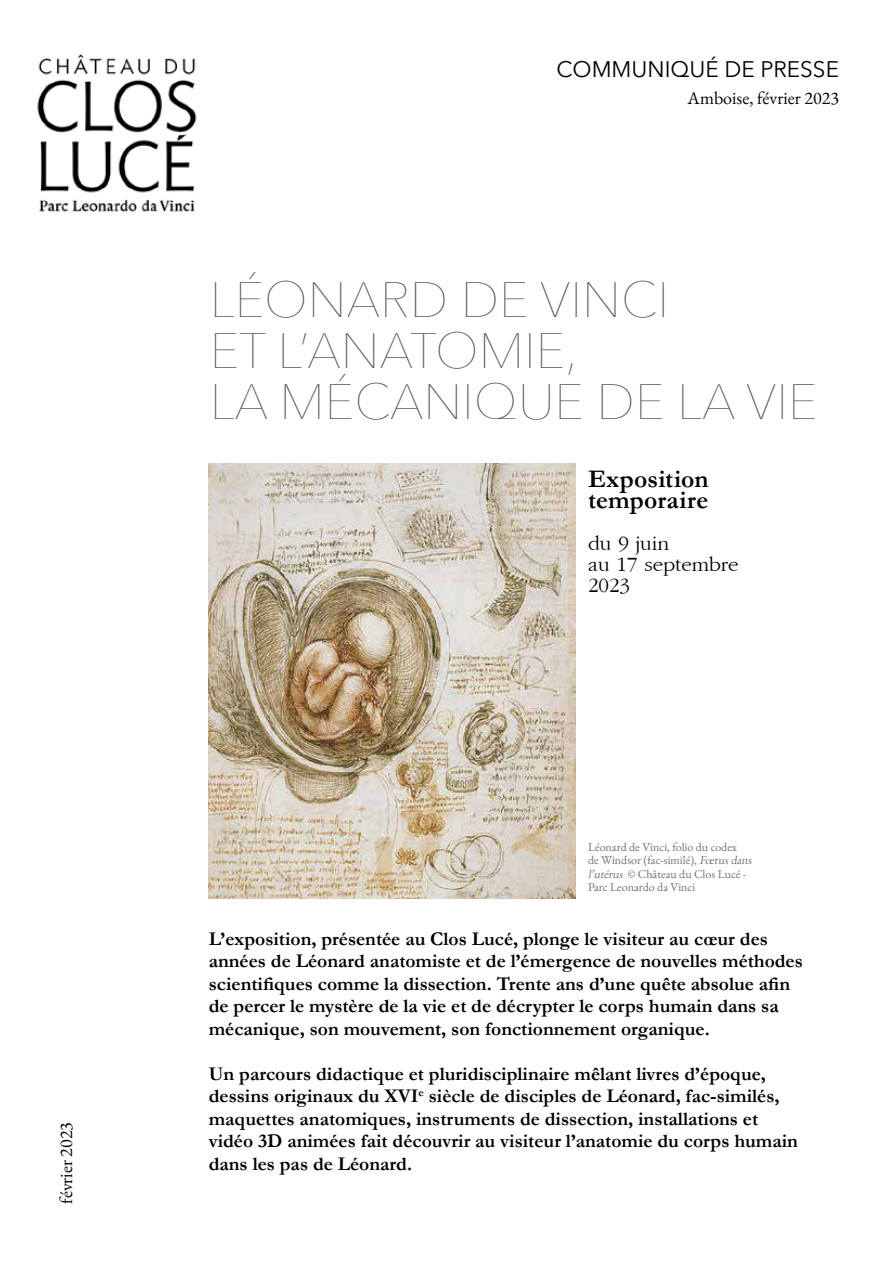
<style>
.page{position:relative;width:893px;height:1263px;background:#fff}
.page>*{position:absolute;margin:0;border:0;box-sizing:border-box;transform-origin:0 0}
.t1{font:200 49.5px/51px "Avenir Next";color:#5a5a59}
.t2{font:700 25.5px/21px "Garamond";letter-spacing:.005em;color:#000}
.t3{font:22.5px "Avenir Next";color:#000}
.t4{font:21px/21px "Garamond";color:#000}
.t5{font:700 19.5px/22.5px "Garamond";color:#000}
.t6{font:18px "EB Garamond";color:#000}
.t7{font:12px/13.5px "EB Garamond";color:#727271}
.s1{font-style:italic}
</style>
<div class="page">
<img style="left:37px;top:54px;width:160px;height:158px">
<img style="left:209px;top:463px;width:366px;height:436px">
<p class="t6" style="left:54px;top:1204px;width:83px;rotate:-90deg">février 2023</p>
<p class="t3" style="left:557px;top:50px;width:284px">COMMUNIQUÉ DE PRESSE</p>
<p class="t6" style="left:687px;top:86px;width:153px">Amboise, février 2023</p>
<h1 class="t1" style="left:210px;top:271px;width:609px">LÉONARD DE VINCI<br>ET L’ANATOMIE,<br>LA MÉCANIQUE DE LA VIE</h1>
<h2 class="t2" style="left:588px;top:468px;width:122px">Exposition temporaire</h2>
<p class="t4" style="left:588px;top:533px;width:152px">du 9 juin<br>au 17 septembre<br>2023</p>
<p class="t7" style="left:588px;top:840px;width:168px">Léonard de Vinci, folio du codex<br>de Windsor (fac-similé), <span class="s1">Fœtusdans l’utérus</span> © Château du Clos Lucé -<br>Parc Leonardo da Vinci</p>
<p class="t5" style="left:209px;top:927px;width:596px">L’exposition, présentée au Clos Lucé, plonge le visiteur au cœur des années de Léonard anatomiste et de l’émergence de nouvelles méthodes scientifiques comme la dissection. Trente ans d’une quête absolue afin de percer le mystère de la vie et de décrypter le corps humain dans sa mécanique, son mouvement, son fonctionnement organique.</p>
<p class="t5" style="left:209px;top:1062px;width:591px">Un parcours didactique et pluridisciplinaire mêlant livres d’époque, dessins originaux du XVI<sup>e</sup> siècle de disciples de Léonard, fac-similés, maquettes anatomiques, instruments de dissection, installations et vidéo 3D animées fait découvrir au visiteur l’anatomie du corps humain dans les pas de Léonard.</p>
</div>
